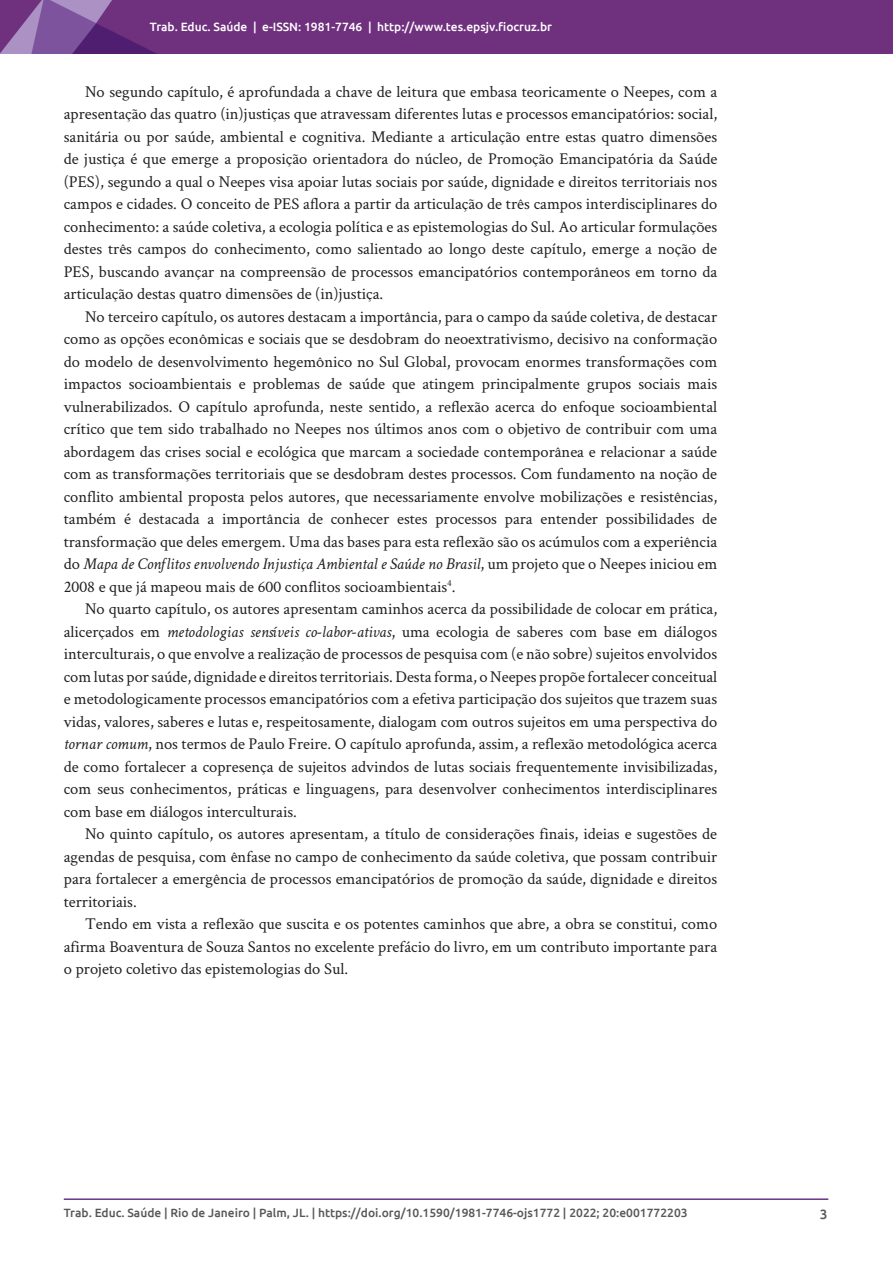
<style>
.page{position:relative;width:893px;height:1263px;background:#fff}
.page>*{position:absolute;margin:0;border:0;box-sizing:border-box;transform-origin:0 0}
.texto-comum{font:16.5px/22.5px "Crimson Text";color:#231f20;text-align:justify}
.t1{font:500 13.5px "Ubuntu";color:#57585a}
.t2{font:500 12px "Ubuntu";color:#57585a}
.t3{font:500 12px "Ubuntu";color:#fff}
.s1{font-style:italic}
</style>
<div class="page">
<hr style="left:64px;top:1198px;width:764px;height:2px;background:#693486">
<img style="left:0;top:0;width:893px;height:53px">
<p class="t3" style="left:150px;top:19px;width:404px">Trab. Educ. Saúde | e-ISSN: 1981-7746 | http://www.tes.epsjv.fiocruz.br</p>
<p class="texto-comum" style="left:64px;top:79px;width:655px;text-indent:21px">No segundo capítulo, é aprofundada a chave de leitura que embasa teoricamente o Neepes, com a apresentação das quatro (in)justiças que atravessam diferentes lutas e processos emancipatórios: social, sanitária ou por saúde, ambiental e cognitiva. Mediante a articulação entre estas quatro dimensões de justiça é que emerge a proposição orientadora do núcleo, de Promoção Emancipatória da Saúde (PES), segundo a qual o Neepes visa apoiar lutas sociais por saúde, dignidade e direitos territoriais nos campos e cidades. O conceito de PES aflora a partir da articulação de três campos interdisciplinares do conhecimento: a saúde coletiva, a ecologia política e as epistemologias do Sul. Ao articular formulações destes três campos do conhecimento, como salientado ao longo deste capítulo, emerge a noção de PES, buscando avançar na compreensão de processos emancipatórios contemporâneos em torno da articulação destas quatro dimensões de (in)justiça.</p>
<p class="texto-comum" style="left:64px;top:304px;width:655px;text-indent:21px">No terceiro capítulo, os autores destacam a importância, para o campo da saúde coletiva, de destacar como as opções econômicas e sociais que se desdobram do neoextrativismo, decisivo na conformação do modelo de desenvolvimento hegemônico no Sul Global, provocam enormes transformações com impactos socioambientais e problemas de saúde que atingem principalmente grupos sociais mais vulnerabilizados. O capítulo aprofunda, neste sentido, a reflexão acerca do enfoque socioambiental crítico que tem sido trabalhado no Neepes nos últimos anos com o objetivo de contribuir com uma abordagem das crises social e ecológica que marcam a sociedade contemporânea e relacionar a saúde com as transformações territoriais que se desdobram destes processos. Com fundamento na noção de conflito ambiental proposta pelos autores, que necessariamente envolve mobilizações e resistências, também é destacada a importância de conhecer estes processos para entender possibilidades de transformação que deles emergem. Uma das bases para esta reflexão são os acúmulos com a experiência do <span class="s1">Mapa de Conflitos envolvendo Injustiça Ambiental e Saúde no Brasil</span>, um projeto que o Neepes iniciou em 2008 e que já mapeou mais de 600 conflitos socioambientais<sup>4</sup>.</p>
<p class="texto-comum" style="left:64px;top:597px;width:655px;text-indent:21px">No quarto capítulo, os autores apresentam caminhos acerca da possibilidade de colocar em prática, alicerçados em <span class="s1">metodologias sensíveis co-labor-ativas</span>, uma ecologia de saberes com base em diálogos interculturais, o que envolve a realização de processos de pesquisa com (e não sobre) sujeitos envolvidos com lutas por saúde, dignidade e direitos territoriais. Desta forma, o Neepes propõe fortalecer conceitual e metodologicamente processos emancipatórios com a efetiva participação dos sujeitos que trazem suas vidas, valores, saberes e lutas e, respeitosamente, dialogam com outros sujeitos em uma perspectiva do <span class="s1">tornar comum</span>, nos termos de Paulo Freire. O capítulo aprofunda, assim, a reflexão metodológica acerca de como fortalecer a copresença de sujeitos advindos de lutas sociais frequentemente invisibilizadas, com seus conhecimentos, práticas e linguagens, para desenvolver conhecimentos interdisciplinares com base em diálogos interculturais.</p>
<p class="texto-comum" style="left:64px;top:822px;width:655px;text-indent:21px">No quinto capítulo, os autores apresentam, a título de considerações finais, ideias e sugestões de agendas de pesquisa, com ênfase no campo de conhecimento da saúde coletiva, que possam contribuir para fortalecer a emergência de processos emancipatórios de promoção da saúde, dignidade e direitos territoriais.</p>
<p class="texto-comum" style="left:64px;top:912px;width:655px;text-indent:21px">Tendo em vista a reflexão que suscita e os potentes caminhos que abre, a obra se constitui, como afirma Boaventura de Souza Santos no excelente prefácio do livro, em um contributo importante para o projeto coletivo das epistemologias do Sul.</p>
<p class="t2" style="left:64px;top:1205px;width:625px">Trab. Educ. Saúde | Rio de Janeiro | Palm, JL. | https://doi.org/10.1590/1981-7746-ojs1772 | 2022; 20:e001772203</p>
<p class="t1" style="left:820px;top:1205px;width:9px">3</p>
</div>
